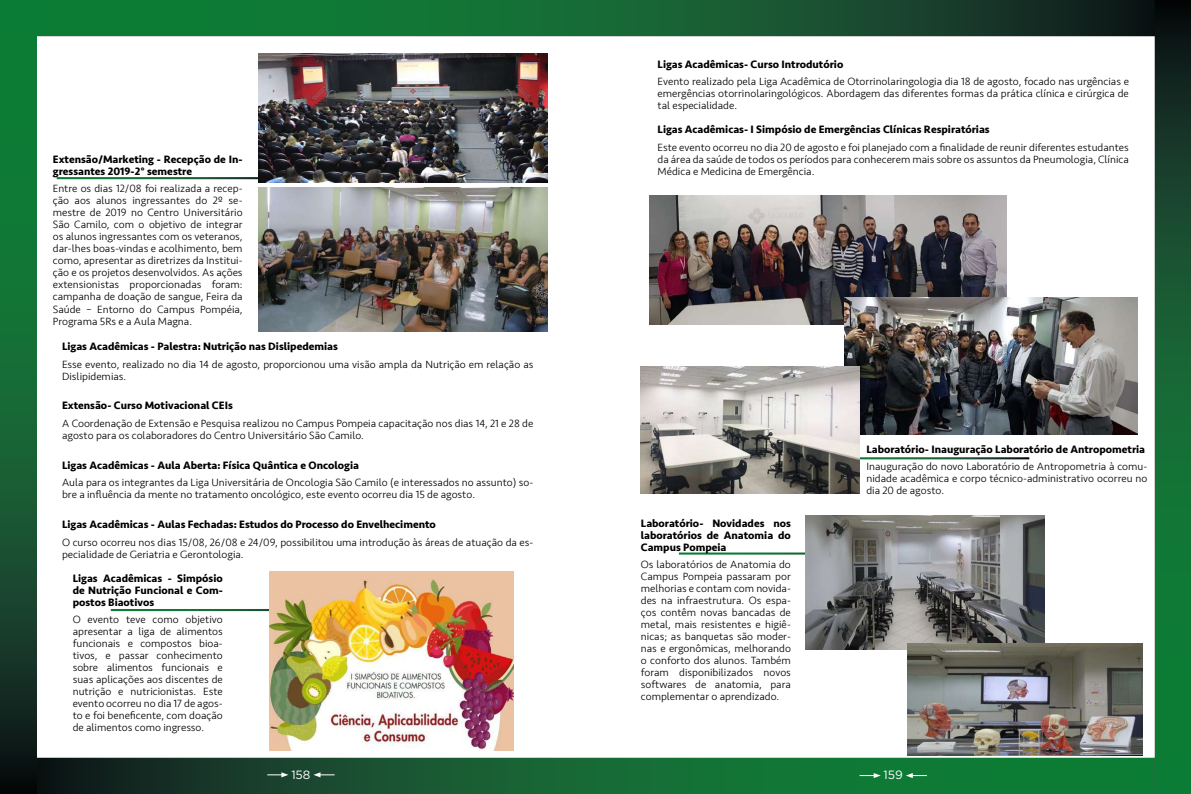
<style>
.page{position:relative;width:1191px;height:794px;background:#fff}
.page>*{position:absolute;margin:0;border:0;box-sizing:border-box;transform-origin:0 0}
.t1{font:12px "Gotham";color:#fff}
.t2{font:300 11px/12px "Seravek";color:#000;text-align:justify}
.t3{font:700 11px/12px "Seravek";color:#000;text-align:justify}
</style>
<div class="page">
<div style="left:0;top:757px;width:1191px;height:37px;border:1px solid #fff"></div>
<svg style="left:36px;top:36px;width:1px;height:722px"></svg>
<svg style="left:36px;top:0;width:1118px;height:36px;background:#135e30"></svg>
<svg style="left:36px;top:758px;width:1118px;height:36px;background:#135d30"></svg>
<svg style="left:0;top:0;width:36px;height:794px;background:#125c2f"></svg>
<img style="left:259px;top:53px;width:289px;height:130px">
<img style="left:259px;top:188px;width:289px;height:143px">
<img style="left:269px;top:571px;width:245px;height:180px">
<div style="left:1154px;top:0;width:37px;height:794px;border:1px solid #fff"></div>
<svg style="left:1155px;top:0;width:36px;height:794px;background:#125c2f"></svg>
<img style="left:649px;top:195px;width:358px;height:129px">
<img style="left:844px;top:297px;width:293px;height:138px">
<img style="left:805px;top:516px;width:240px;height:134px">
<img style="left:907px;top:643px;width:235px;height:113px">
<img style="left:641px;top:366px;width:219px;height:127px">
<svg style="left:313px;top:772px;width:21px;height:5px"></svg>
<svg style="left:267px;top:772px;width:21px;height:5px"></svg>
<svg style="left:905px;top:773px;width:22px;height:5px"></svg>
<svg style="left:859px;top:773px;width:21px;height:5px"></svg>
<p class="t3" style="left:53px;top:153px;width:191px">Extensão/Marketing - Recepção de In&shy;gressantes 2019-2° semestre</p>
<p class="t2" style="left:53px;top:183px;width:191px">Entre os dias 12/08 foi realizada a recep&shy;ção aos alunos ingressantes do 2º se&shy;mestre de 2019 no Centro Universitário São Camilo, com o objetivo de integrar os alunos ingressantes com os veteranos, dar-lhes boas-vindas e acolhimento, bem como, apresentar as diretrizes da Institui&shy;ção e os projetos desenvolvidos. As ações extensionistas proporcionadas foram: campanha de doação de sangue, Feira da Saúde – Entorno do Campus Pompéia, Programa 5Rs e a Aula Magna.</p>
<p class="t3" style="left:62px;top:340px;width:277px">Ligas Acadêmicas - Palestra: Nutrição nas Dislipedemias</p>
<p class="t2" style="left:62px;top:358px;width:473px">Esse evento, realizado no dia 14 de agosto, proporcionou uma visão ampla da Nutrição em relação as<br>Dislipidemias.</p>
<p class="t3" style="left:62px;top:399px;width:172px">Extensão- Curso Motivacional CEIs</p>
<p class="t2" style="left:62px;top:417px;width:473px">A Coordenação de Extensão e Pesquisa realizou no Campus Pompeia capacitação nos dias 14, 21 e 28 de agosto para os colaboradores do Centro Universitário São Camilo.</p>
<p class="t3" style="left:62px;top:459px;width:298px">Ligas Acadêmicas - Aula Aberta: Física Quântica e Oncologia</p>
<p class="t2" style="left:62px;top:477px;width:473px">Aula para os integrantes da Liga Universitária de Oncologia São Camilo (e interessados no assunto) so&shy;bre a influência da mente no tratamento oncológico, este evento ocorreu dia 15 de agosto.</p>
<p class="t3" style="left:62px;top:518px;width:375px">Ligas Acadêmicas - Aulas Fechadas: Estudos do Processo do Envelhecimento</p>
<p class="t2" style="left:62px;top:536px;width:473px">O curso ocorreu nos dias 15/08, 26/08 e 24/09, possibilitou uma introdução às áreas de atuação da es&shy;pecialidade de Geriatria e Gerontologia.</p>
<p class="t3" style="left:73px;top:571px;width:152px">Ligas Acadêmicas - Simpósio de Nutrição Funcional e Com&shy;postos Biaotivos</p>
<p class="t2" style="left:73px;top:613px;width:152px">O evento teve como objetivo apresentar a liga de alimentos funcionais e compostos bioa&shy;tivos, e passar conhecimento sobre alimentos funcionais e suas aplicações aos discentes de nutrição e nutricionistas. Este evento ocorreu no dia 17 de agos&shy;to e foi beneficente, com doação de alimentos como ingresso.</p>
<p class="t3" style="left:657px;top:58px;width:187px">Ligas Acadêmicas- Curso Introdutório</p>
<p class="t2" style="left:657px;top:76px;width:473px">Evento realizado pela Liga Acadêmica de Otorrinolaringologia dia 18 de agosto, focado nas urgências e emergências otorrinolaringológicos. Abordagem das diferentes formas da prática clínica e cirúrgica de tal especialidade.</p>
<p class="t3" style="left:657px;top:123px;width:333px">Ligas Acadêmicas- I Simpósio de Emergências Clínicas Respiratórias</p>
<p class="t2" style="left:657px;top:141px;width:473px">Este evento ocorreu no dia 20 de agosto e foi planejado com a finalidade de reunir diferentes estudantes da área da saúde de todos os períodos para conhecerem mais sobre os assuntos da Pneumologia, Clínica Médica e Medicina de Emergência.</p>
<p class="t3" style="left:641px;top:517px;width:152px">Laboratório- Novidades nos laboratórios de Anatomia do Campus Pompeia</p>
<p class="t2" style="left:641px;top:559px;width:152px">Os laboratórios de Anatomia do Campus Pompeia passaram por melhorias e contam com novida&shy;des na infraestrutura. Os espa&shy;ços contêm novas bancadas de metal, mais resistentes e higiê&shy;nicas; as banquetas são moder&shy;nas e ergonômicas, melhorando o conforto dos alunos. Também foram disponibilizados novos softwares de anatomia, para complementar o aprendizado.</p>
<p class="t3" style="left:866px;top:443px;width:280px">Laboratório- Inauguração Laboratório de Antropometria</p>
<p class="t2" style="left:866px;top:461px;width:282px">Inauguração do novo Laboratório de Antropometria à comu&shy;nidade acadêmica e corpo técnico-administrativo ocorreu no dia 20 de agosto.</p>
<p class="t1" style="left:291px;top:767px;width:21px">158</p>
<p class="t1" style="left:883px;top:767px;width:21px">159</p>
</div>
